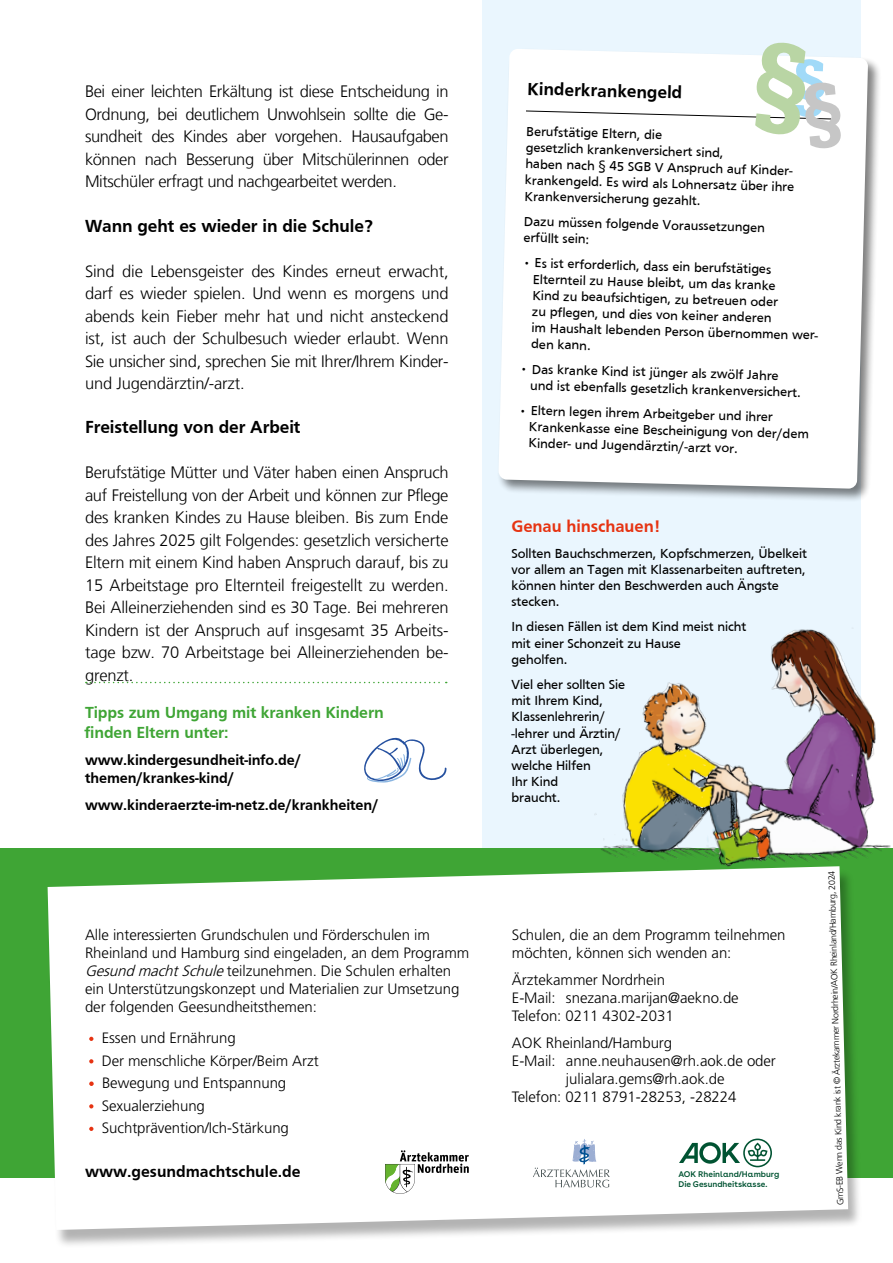
<style>
.page{position:relative;width:893px;height:1263px;background:#fff}
.page>*{position:absolute;margin:0;border:0;box-sizing:border-box;transform-origin:0 0}
.t1{font:700 18px "Frutiger";letter-spacing:-.005em;color:#000}
.t2{font:700 17.25px "Frutiger";letter-spacing:-.005em;color:#e63312}
.t3{font:300 16.5px/22.5px "Frutiger LT";letter-spacing:-.02em;color:#000;text-align:justify}
.t4{font:700 16.5px/19.8px "Frutiger";letter-spacing:-.005em;color:#3fa535}
.t5{font:700 16.5px "Frutiger";color:#000}
.t6{font:300 15px/18px "Frutiger LT Std";letter-spacing:-.005em;color:#000}
.t7{font:700 15px/18px "Frutiger";letter-spacing:-.005em;color:#000}
.t8{font:13.5px/16.2px "Frutiger";letter-spacing:-.005em;color:#000}
.t9{font:300 9px "Frutiger LT";color:#000}
.t10{font:600 8.25px/9.9px "AOK Buenos Aires";color:#005332}
.s1{font-style:italic}
</style>
<div class="page">
<div style="left:483px;top:0;width:378px;height:880px;background:#eaf6fe"></div>
<div style="left:0;top:848px;width:893px;height:330px;background:#3fa535"></div>
<div style="left:46px;top:869px;width:816px;height:379px;background:#000;opacity:.3"></div>
<div style="left:48px;top:869px;width:800px;height:361px;background:#fff"></div>
<svg style="left:89px;top:1037px;width:4px;height:4px"></svg>
<svg style="left:89px;top:1059px;width:4px;height:4px"></svg>
<svg style="left:89px;top:1081px;width:5px;height:5px"></svg>
<svg style="left:89px;top:1104px;width:4px;height:4px"></svg>
<svg style="left:89px;top:1127px;width:4px;height:4px"></svg>
<svg style="left:385px;top:1150px;width:84px;height:44px"></svg>
<svg style="left:533px;top:1139px;width:77px;height:48px;background:#e4e8ec"></svg>
<svg style="left:679px;top:1138px;width:93px;height:29px;background:#b2cbc1"></svg>
<svg style="left:364px;top:737px;width:83px;height:46px"></svg>
<div style="left:497px;top:47px;width:385px;height:456px;background:#000;opacity:.5"></div>
<div style="left:498px;top:49px;width:370px;height:440px;background:#fff"></div>
<svg style="left:525px;top:42px;width:316px;height:107px;background:#f1f5f3"></svg>
<svg style="left:86px;top:682px;width:361px;height:1px"></svg>
<img style="left:585px;top:629px;width:306px;height:248px">
<p class="t3" style="left:85px;top:81px;width:365px">Bei einer leichten Erkältung ist diese Entscheidung in Ordnung, bei deutlichem Unwohlsein sollte die Ge&shy;sundheit des Kindes aber vorgehen. Hausaufgaben können nach Besserung über Mitschülerinnen oder Mitschüler erfragt und nachgearbeitet werden.</p>
<h1 class="t1" style="left:85px;top:215px;width:290px">Wann geht es wieder in die Schule?</h1>
<p class="t3" style="left:85px;top:260px;width:365px">Sind die Lebensgeister des Kindes erneut erwacht, darf es wieder spielen. Und wenn es morgens und abends kein Fieber mehr hat und nicht ansteckend ist, ist auch der Schulbesuch wieder erlaubt. Wenn Sie unsicher sind, sprechen Sie mit Ihrer/Ihrem Kinder&shy;und Jugendärztin/-arzt.</p>
<h1 class="t1" style="left:85px;top:417px;width:217px">Freistellung von der Arbeit</h1>
<p class="t3" style="left:85px;top:461px;width:365px">Berufstätige Mütter und Väter haben einen Anspruch auf Freistellung von der Arbeit und können zur Pflege des kranken Kindes zu Hause bleiben. Bis zum Ende des Jahres 2025 gilt Folgendes: gesetzlich versicherte Eltern mit einem Kind haben Anspruch darauf, bis zu 15 Arbeitstage pro Elternteil freigestellt zu werden.<br>Bei Alleinerziehenden sind es 30 Tage. Bei mehreren Kindern ist der Anspruch auf insgesamt 35 Arbeits&shy;tage bzw. 70 Arbeitstage bei Alleinerziehenden be&shy;grenzt.</p>
<p class="t4" style="left:85px;top:703px;width:300px">Tipps zum Umgang mit kranken Kindern finden Eltern unter:</p>
<p class="t7" style="left:85px;top:751px;width:218px">www.kindergesundheit-info.de/ themen/krankes-kind/</p>
<p class="t7" style="left:85px;top:796px;width:295px">www.kinderaerzte-im-netz.de/krankheiten/</p>
<h1 class="t1" style="left:527px;top:79px;width:157px;rotate:1deg">Kinderkrankengeld</h1>
<p class="t8" style="left:527px;top:122px;width:272px;rotate:2deg">Berufstätige Eltern, die<br>gesetzlich krankenversichert sind,<br>haben nach § 45 SGB V Anspruch auf Kinder&shy;krankengeld. Es wird als Lohnersatz über ihre Krankenversicherung gezahlt.</p>
<p class="t8" style="left:524px;top:212px;width:243px;line-height:17px;rotate:2deg">Dazu müssen folgende Voraussetzungen erfüllt sein:</p>
<p class="t8" style="left:534px;top:254px;width:292px;text-indent:-11px;rotate:2deg">• Es ist erforderlich, dass ein berufstätiges Elternteil zu Hause bleibt, um das kranke<br>Kind zu beaufsichtigen, zu betreuen oder<br>zu pflegen, und dies von keiner anderen<br>im Haushalt lebenden Person übernommen wer&shy;den kann.</p>
<p class="t8" style="left:531px;top:360px;width:272px;text-indent:-11px;rotate:2deg">• Das kranke Kind ist jünger als zwölf Jahre und ist ebenfalls gesetzlich krankenversichert.</p>
<p class="t8" style="left:530px;top:401px;width:281px;text-indent:-11px;rotate:2deg">• Eltern legen ihrem Arbeitgeber und ihrer<br>Krankenkasse eine Bescheinigung von der/dem<br>Kinder- und Jugendärztin/-arzt vor.</p>
<p class="t2" style="left:511px;top:517px;width:150px">Genau hinschauen!</p>
<p class="t8" style="left:511px;top:545px;width:297px">Sollten Bauchschmerzen, Kopfschmerzen, Übelkeit vor allem an Tagen mit Klassenarbeiten auftreten, können hinter den Beschwerden auch Ängste stecken.</p>
<p class="t8" style="left:511px;top:619px;width:236px">In diesen Fällen ist dem Kind meist nicht mit einer Schonzeit zu Hause<br>geholfen.</p>
<p class="t8" style="left:511px;top:676px;width:115px">Viel eher sollten Sie mit Ihrem Kind,<br>Klassenlehrerin/ -lehrer und Ärztin/<br>Arzt überlegen, welche Hilfen<br>Ihr Kind<br>braucht.</p>
<p class="t6" style="left:85px;top:926px;width:386px">Alle interessierten Grundschulen und Förderschulen im Rheinland und Hamburg sind eingeladen, an dem Programm <span class="s1">GesundmachtSchule</span>teilzunehmen. Die Schulen erhalten ein Unterstützungskonzept und Materialien zur Umsetzung der folgenden Geesundheitsthemen:</p>
<p class="t6" style="left:102px;top:1027px;width:218px;line-height:22.5px">Essen und Ernährung<br>Der menschliche Körper/Beim Arzt<br>Bewegung und Entspannung<br>Sexualerziehung<br>Suchtprävention/Ich-Stärkung</p>
<p class="t5" style="left:85px;top:1158px;width:217px">www.gesundmachtschule.de</p>
<p class="t5" style="left:85px;top:1162px;width:217px">www.gesundmachtschule.de</p>
<p class="t6" style="left:512px;top:926px;width:275px">Schulen, die an dem Programm teilnehmen möchten, können sich wenden an:</p>
<p class="t6" style="left:512px;top:971px;width:228px">Ärztekammer Nordrhein<br>E-Mail: snezana.marijan@aekno.de<br>Telefon: 0211 4302-2031</p>
<p class="t6" style="left:512px;top:1034px;width:162px">AOK Rheinland/Hamburg</p>
<p class="t6" style="left:512px;top:1052px;width:265px">E-Mail: anne.neuhausen@rh.aok.de oder</p>
<p class="t6" style="left:566px;top:1070px;width:160px">julialara.gems@rh.aok.de</p>
<p class="t6" style="left:512px;top:1088px;width:226px">Telefon: 0211 8791-28253, -28224</p>
<p class="t10" style="left:678px;top:1168px;width:102px">AOK Rheinland/Hamburg<br>Die Gesundheitskasse.</p>
<p class="t9" style="left:837px;top:1206px;width:336px;rotate:-92deg">GmS-EB Wenn das Kind krank ist © Ärztekammer Nordrhein/AOK Rheinland/Hamburg, 2024</p>
</div>
